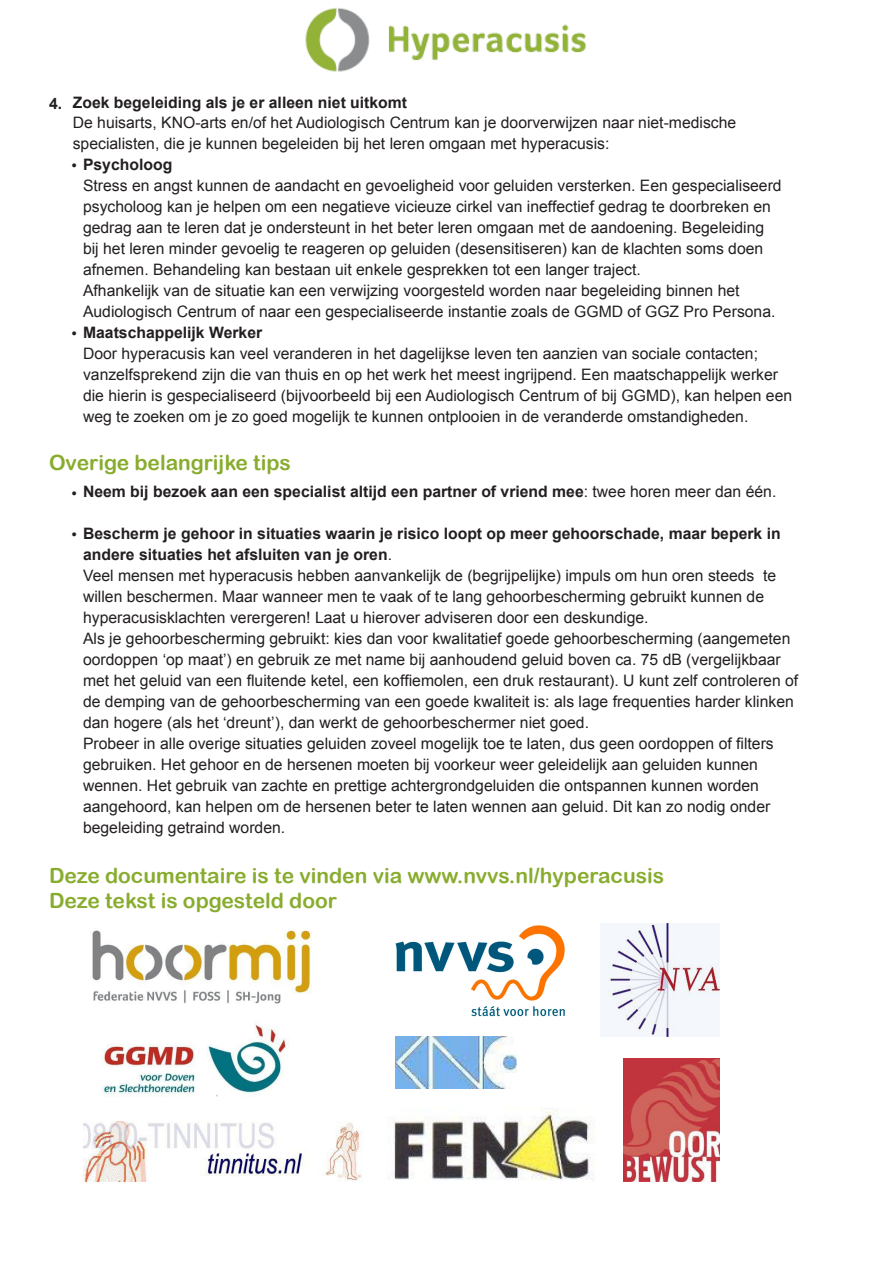
<style>
.page{position:relative;width:893px;height:1263px;background:#fff}
.page>*{position:absolute;margin:0;border:0;box-sizing:border-box;transform-origin:0 0}
.t1{font:21px "Arial Rounded MT Bold";color:#88ac2e}
.t2{font:15.75px/21px "Arial";color:#231f20}
.t3{font:700 15.75px "Arial";color:#231f20}
.s1{font-weight:400}
</style>
<div class="page">
<img style="left:92px;top:929px;width:220px;height:75px">
<img style="left:623px;top:1058px;width:97px;height:123px">
<img style="left:305px;top:7px;width:282px;height:65px">
<img style="left:388px;top:1108px;width:207px;height:72px">
<img style="left:601px;top:923px;width:119px;height:113px">
<img style="left:103px;top:1025px;width:187px;height:97px">
<img style="left:83px;top:1122px;width:279px;height:59px">
<img style="left:396px;top:925px;width:169px;height:92px">
<img style="left:396px;top:1036px;width:120px;height:52px">
<p class="t3" style="left:49px;top:92px;width:15px">4.</p>
<p class="t3" style="left:73px;top:92px;width:336px">Zoek begeleiding als je er alleen niet uitkomt</p>
<p class="t2" style="left:73px;top:112px;width:665px">De huisarts, KNO-arts en/of het Audiologisch Centrum kan je doorverwijzen naar niet-medische</p>
<p class="t2" style="left:73px;top:133px;width:538px">specialisten, die je kunnen begeleiden bij het leren omgaan met hyperacusis:</p>
<p class="t3" style="left:72px;top:154px;width:102px"><span class="s1">•</span> Psycholoog</p>
<p class="t2" style="left:83px;top:175px;width:700px">Stress en angst kunnen de aandacht en gevoeligheid voor geluiden versterken. Een gespecialiseerd</p>
<p class="t2" style="left:83px;top:196px;width:689px">psycholoog kan je helpen om een negatieve vicieuze cirkel van ineffectief gedrag te doorbreken en</p>
<p class="t2" style="left:83px;top:217px;width:683px">gedrag aan te leren dat je ondersteunt in het beter leren omgaan met de aandoening. Begeleiding</p>
<p class="t2" style="left:83px;top:238px;width:682px">bij het leren minder gevoelig te reageren op geluiden (desensitiseren) kan de klachten soms doen</p>
<p class="t2" style="left:83px;top:259px;width:559px">afnemen. Behandeling kan bestaan uit enkele gesprekken tot een langer traject.</p>
<p class="t2" style="left:83px;top:280px;width:658px">Afhankelijk van de situatie kan een verwijzing voorgesteld worden naar begeleiding binnen het</p>
<p class="t2" style="left:83px;top:301px;width:694px">Audiologisch Centrum of naar een gespecialiseerde instantie zoals de GGMD of GGZ Pro Persona.</p>
<p class="t2" style="left:83px;top:343px;width:676px">Door hyperacusis kan veel veranderen in het dagelijkse leven ten aanzien van sociale contacten;</p>
<p class="t2" style="left:83px;top:364px;width:697px">vanzelfsprekend zijn die van thuis en op het werk het meest ingrijpend. Een maatschappelijk werker</p>
<p class="t2" style="left:83px;top:385px;width:711px">die hierin is gespecialiseerd (bijvoorbeeld bij een Audiologisch Centrum of bij GGMD), kan helpen een</p>
<p class="t2" style="left:83px;top:406px;width:667px">weg te zoeken om je zo goed mogelijk te kunnen ontplooien in de veranderde omstandigheden.</p>
<p class="t3" style="left:72px;top:322px;width:192px"><span class="s1">•</span> Maatschappelijk Werker</p>
<p class="t1" style="left:49px;top:450px;width:243px">Overige belangrijke tips</p>
<p class="t3" style="left:72px;top:481px;width:706px"><span class="s1">•</span> Neem bij bezoek aan een specialist altijd een partner of vriend mee<span class="s1">: twee horen meer dan één.</span></p>
<p class="t3" style="left:72px;top:523px;width:711px"><span class="s1">•</span> Bescherm je gehoor in situaties waarin je risico loopt op meer gehoorschade, maar beperk in</p>
<p class="t3" style="left:83px;top:544px;width:310px">andere situaties het afsluiten van je oren<span class="s1">.</span></p>
<p class="t2" style="left:83px;top:565px;width:695px">Veel mensen met hyperacusis hebben aanvankelijk de (begrijpelijke) impuls om hun oren steeds te willen beschermen. Maar wanneer men te vaak of te lang gehoorbescherming gebruikt kunnen de hyperacusisklachten verergeren! Laat u hierover adviseren door een deskundige.</p>
<p class="t2" style="left:83px;top:628px;width:709px">Als je gehoorbescherming gebruikt: kies dan voor kwalitatief goede gehoorbescherming (aangemeten</p>
<p class="t2" style="left:83px;top:649px;width:699px">oordoppen ‘op maat’) en gebruik ze met name bij aanhoudend geluid boven ca. 75 dB (vergelijkbaar</p>
<p class="t2" style="left:83px;top:670px;width:717px">met het geluid van een fluitende ketel, een koffiemolen, een druk restaurant). U kunt zelf controleren of</p>
<p class="t2" style="left:83px;top:691px;width:712px">de demping van de gehoorbescherming van een goede kwaliteit is: als lage frequenties harder klinken</p>
<p class="t2" style="left:83px;top:712px;width:508px">dan hogere (als het ʻdreuntʼ), dan werkt de gehoorbeschermer niet goed.</p>
<p class="t2" style="left:83px;top:733px;width:692px">Probeer in alle overige situaties geluiden zoveel mogelijk toe te laten, dus geen oordoppen of filters gebruiken. Het gehoor en de hersenen moeten bij voorkeur weer geleidelijk aan geluiden kunnen wennen. Het gebruik van zachte en prettige achtergrondgeluiden die ontspannen kunnen worden aangehoord, kan helpen om de hersenen beter te laten wennen aan geluid. Dit kan zo nodig onder begeleiding getraind worden.</p>
<p class="t1" style="left:49px;top:863px;width:617px">Deze documentaire is te vinden via www.nvvs.nl/hyperacusis</p>
<p class="t1" style="left:49px;top:888px;width:289px">Deze tekst is opgesteld door</p>
</div>
